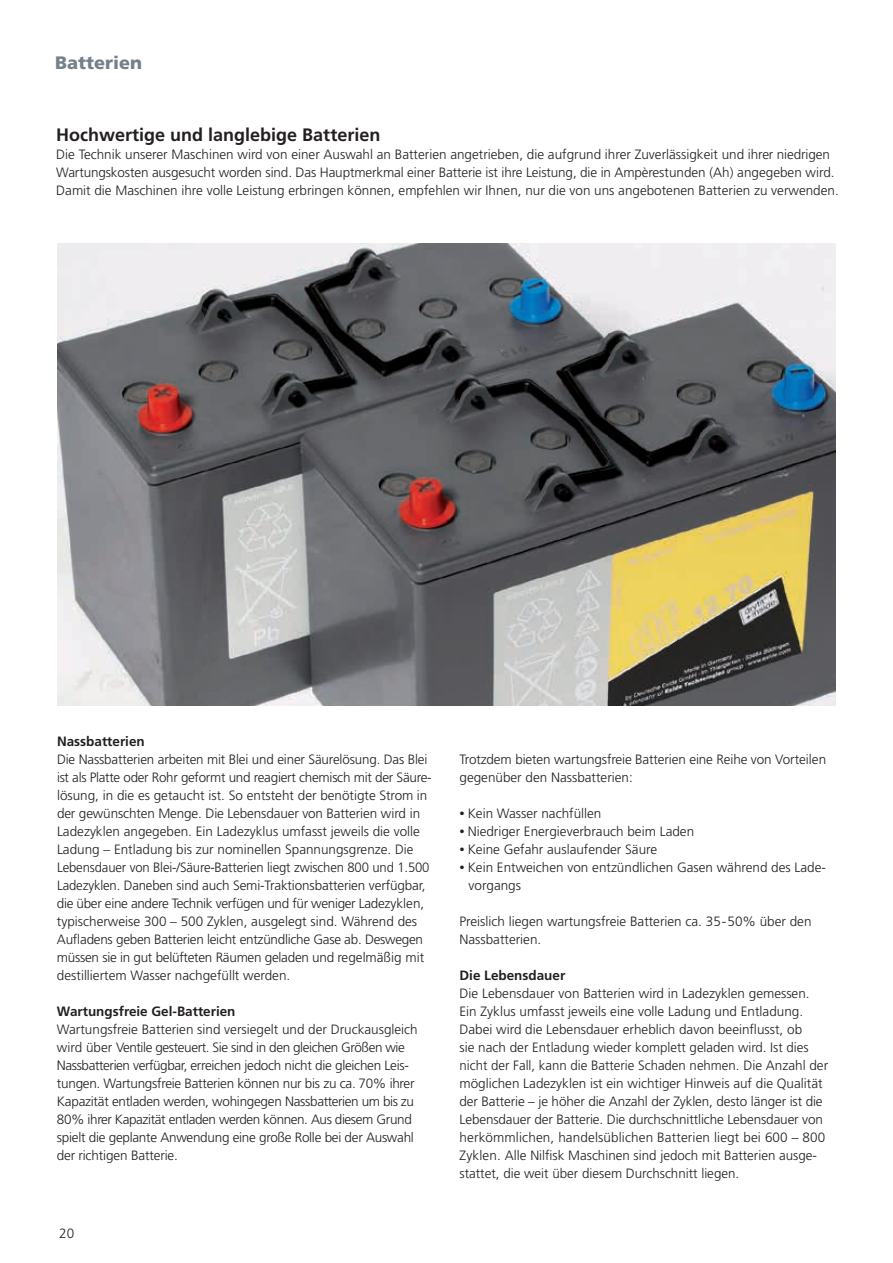
<style>
.page{position:relative;width:893px;height:1263px;background:#fff}
.page>*{position:absolute;margin:0;border:0;box-sizing:border-box;transform-origin:0 0}
.t1{font:700 18px "Frutiger LT Std";color:#231f20}
.t2{font:900 18px "Frutiger LT Std";color:#75808a}
.t3{font:300 13.5px/18px "Frutiger LT Std";color:#231f20}
.t4{font:300 13.5px/18px "Frutiger LT Std";letter-spacing:-.02em;color:#231f20}
.t5{font:700 13.5px "Frutiger LT Std";color:#231f20}
.s1{font-size:10.5px}
</style>
<div class="page">
<img style="left:57px;top:244px;width:779px;height:461px">
<h1 class="t2" style="left:55px;top:52px;width:88px">Batterien</h1>
<h1 class="t1" style="left:56px;top:124px;width:326px">Hochwertige und langlebige Batterien</h1>
<p class="t3" style="left:56px;top:146px;width:784px">Die Technik unserer Maschinen wird von einer Auswahl an Batterien angetrieben, die aufgrund ihrer Zuverlässigkeit und ihrer niedrigen<br>Wartungskosten ausgesucht worden sind. Das Hauptmerkmal einer Batterie ist ihre Leistung, die in Ampèrestunden (Ah) angegeben wird.<br>Damit die Maschinen ihre volle Leistung erbringen können, empfehlen wir Ihnen, nur die von uns angebotenen Batterien zu verwenden.</p>
<p class="t5" style="left:57px;top:733px;width:89px">Nassbatterien</p>
<p class="t3" style="left:57px;top:751px;width:376px">Die Nassbatterien arbeiten mit Blei und einer Säurelösung. Das Blei ist als Platte oder Rohr geformt und reagiert chemisch mit der Säure&shy;lösung, in die es getaucht ist. So entsteht der benötigte Strom in der gewünschten Menge. Die Lebensdauer von Batterien wird in Ladezyklen angegeben. Ein Ladezyklus umfasst jeweils die volle Ladung – Entladung bis zur nominellen Spannungsgrenze. Die Lebensdauer von Blei-/Säure-Batterien liegt zwischen 800 und 1.500<br>Ladezyklen. Daneben sind auch Semi-Traktionsbatterien verfügbar, die über eine andere Technik verfügen und für weniger Ladezyklen, typischerweise 300 – 500 Zyklen, ausgelegt sind. Während des Aufladens geben Batterien leicht entzündliche Gase ab. Deswegen müssen sie in gut belüfteten Räumen geladen und regelmäßig mit destilliertem Wasser nachgefüllt werden.</p>
<p class="t5" style="left:57px;top:1003px;width:180px">Wartungsfreie Gel-Batterien</p>
<p class="t4" style="left:57px;top:1021px;width:362px">Wartungsfreie Batterien sind versiegelt und der Druckausgleich wird über Ventile gesteuert. Sie sind in den gleichen Größen wie Nassbatterien verfügbar, erreichen jedoch nicht die gleichen Leis&shy;tungen. Wartungsfreie Batterien können nur bis zu ca. 70% ihrer Kapazität entladen werden, wohingegen Nassbatterien um bis zu 80% ihrer Kapazität entladen werden können. Aus diesem Grund spielt die geplante Anwendung eine große Rolle bei der Auswahl der richtigen Batterie.</p>
<p class="t3" style="left:59px;top:1224px;width:17px">20</p>
<p class="t3" style="left:459px;top:751px;width:368px">Trotzdem bieten wartungsfreie Batterien eine Reihe von Vorteilen gegenüber den Nassbatterien:</p>
<p class="t3" style="left:459px;top:805px;width:143px"><span class="s1">•</span> Kein Wasser nachfüllen</p>
<p class="t3" style="left:459px;top:823px;width:236px"><span class="s1">•</span> Niedriger Energieverbrauch beim Laden</p>
<p class="t3" style="left:459px;top:841px;width:199px"><span class="s1">•</span> Keine Gefahr auslaufender Säure</p>
<p class="t3" style="left:469px;top:859px;width:359px;text-indent:-9px"><span class="s1">•</span> Kein Entweichen von entzündlichen Gasen während des Lade&shy;vorgangs</p>
<p class="t3" style="left:460px;top:913px;width:353px">Preislich liegen wartungsfreie Batterien ca. 35-50% über den<br>Nassbatterien.</p>
<p class="t5" style="left:460px;top:967px;width:107px">Die Lebensdauer</p>
<p class="t3" style="left:459px;top:985px;width:370px">Die Lebensdauer von Batterien wird in Ladezyklen gemessen.<br>Ein Zyklus umfasst jeweils eine volle Ladung und Entladung.<br>Dabei wird die Lebensdauer erheblich davon beeinflusst, ob<br>sie nach der Entladung wieder komplett geladen wird. Ist dies nicht der Fall, kann die Batterie Schaden nehmen. Die Anzahl der möglichen Ladezyklen ist ein wichtiger Hinweis auf die Qualität der Batterie – je höher die Anzahl der Zyklen, desto länger ist die Lebensdauer der Batterie. Die durchschnittliche Lebensdauer von herkömmlichen, handelsüblichen Batterien liegt bei 600 – 800<br>Zyklen. Alle Nilfisk Maschinen sind jedoch mit Batterien ausge&shy;stattet, die weit über diesem Durchschnitt liegen.</p>
</div>
